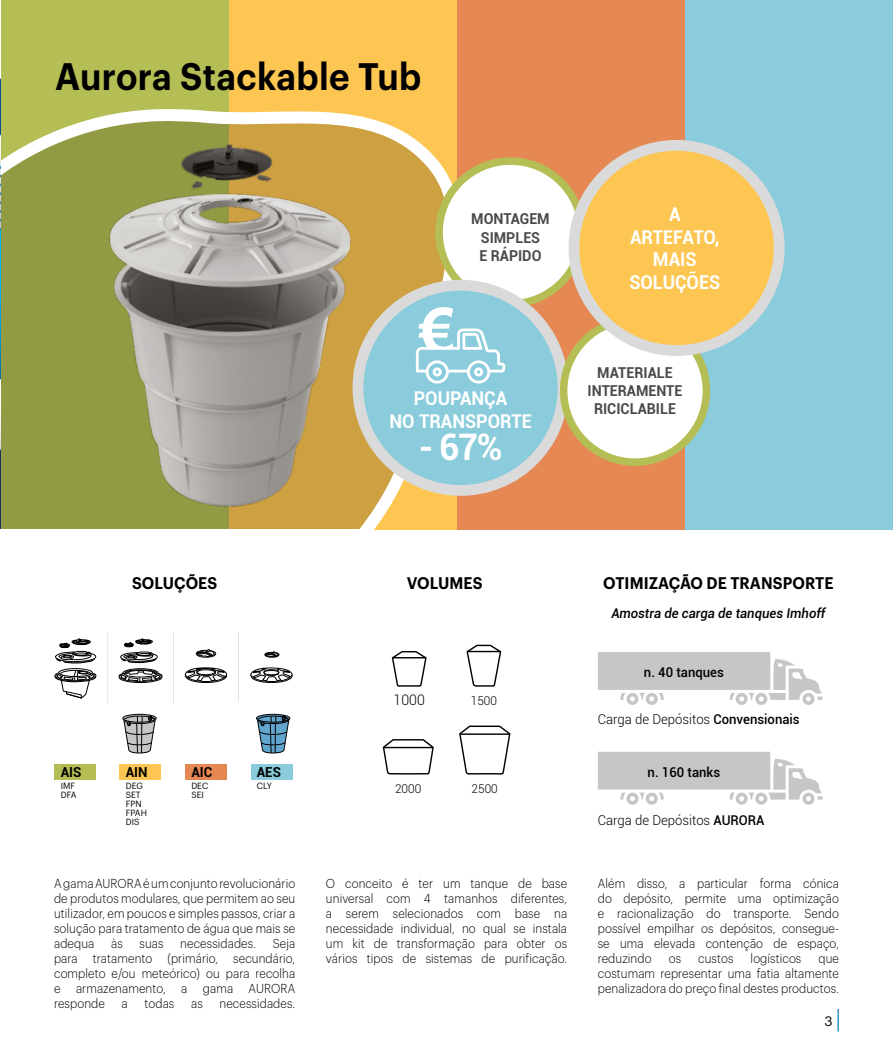
<style>
.page{position:relative;width:893px;height:1063px;background:#fff}
.page>*{position:absolute;margin:0;border:0;box-sizing:border-box;transform-origin:0 0}
.t1{font:600 37.5px "Graphik";letter-spacing:.01em;color:#000;scale:.93 1}
.t2{font:700 36.6px "Roboto";color:#fff;scale:.95 1}
.t3{font:700 19.05px/22.8px "Roboto";color:#fff;text-align:center;scale:.95 1}
.t4{font:600 16.5px "Graphik";letter-spacing:.005em;color:#000;scale:.93 1}
.t5{font:700 15px/18px "Roboto";color:#4a4a49;text-align:center;scale:.95 1}
.t6{font:300 14.55px "Roboto";color:#000}
.t7{font:700 13.8px "Roboto";color:#000}
.t8{font:300 13.5px "Roboto";color:#000}
.t9{font:italic 500 13.5px "Roboto";color:#000}
.t10{font:500 13.5px "Roboto";color:#000}
.t11{font:13.5px "Graphik";color:#000}
.t12{font:300 12.75px/15px "Graphik";letter-spacing:.01em;color:#000;text-align:justify;scale:.91 1}
.t13{font:300 12.15px "Roboto";color:#000}
.t14{font:8.85px/8.9px "Graphik";color:#000}
.s1{font-weight:500}
</style>
<div class="page">
<hr style="left:837px;top:1009px;width:2px;height:23px;background:#3891bc">
<div style="left:229px;top:0;width:228px;height:529px;background:#fdc652"></div>
<div style="left:457px;top:0;width:229px;height:529px;background:#e68853"></div>
<div style="left:686px;top:0;width:207px;height:529px;background:#8accdb"></div>
<div style="left:1px;top:0;width:228px;height:529px;background:#b5be54"></div>
<svg style="left:1px;top:109px;width:490px;height:546px"></svg>
<div style="left:439px;top:161px;width:143px;height:143px;background:#fff;border-radius:50%"></div>
<div style="left:435px;top:157px;width:151px;height:151px;border:8px solid #b5be54;border-radius:50%"></div>
<div style="left:358px;top:285px;width:205px;height:205px;background:#8accdb;border-radius:50%"></div>
<div style="left:352px;top:280px;width:217px;height:216px;border:11px solid #dadada;border-radius:50%"></div>
<svg style="left:416px;top:307px;width:89px;height:77px"></svg>
<div style="left:564px;top:319px;width:142px;height:143px;background:#fff;border-radius:50%"></div>
<div style="left:560px;top:316px;width:150px;height:150px;border:8px solid #b5be54;border-radius:50%"></div>
<div style="left:574px;top:145px;width:205px;height:206px;background:#fdc652;border-radius:50%"></div>
<div style="left:569px;top:140px;width:216px;height:216px;border:11px solid #dadada;border-radius:50%"></div>
<img style="left:96px;top:133px;width:266px;height:378px">
<img style="left:0;top:78px;width:1px;height:451px">
<div style="left:0;top:529px;width:361px;height:117px;background:#fff"></div>
<div style="left:55px;top:764px;width:41px;height:15px;background:#b5be54"></div>
<div style="left:185px;top:764px;width:42px;height:15px;background:#e68853"></div>
<div style="left:120px;top:764px;width:41px;height:15px;background:#fdc652"></div>
<svg style="left:123px;top:714px;width:33px;height:40px"></svg>
<div style="left:122px;top:714px;width:35px;height:9px;border:1px solid #000;border-radius:50%"></div>
<div style="left:251px;top:764px;width:41px;height:15px;background:#8accdb"></div>
<svg style="left:256px;top:714px;width:34px;height:40px"></svg>
<div style="left:256px;top:714px;width:34px;height:9px;border:1px solid #000;border-radius:50%"></div>
<svg style="left:119px;top:638px;width:44px;height:45px"></svg>
<svg style="left:54px;top:638px;width:43px;height:61px"></svg>
<svg style="left:185px;top:667px;width:43px;height:16px"></svg>
<svg style="left:196px;top:649px;width:20px;height:9px"></svg>
<hr style="left:173px;top:632px;width:1px;height:71px;background:#e3e3e3">
<hr style="left:238px;top:632px;width:1px;height:71px;background:#e3e3e3">
<hr style="left:107px;top:632px;width:1px;height:71px;background:#e3e3e3">
<svg style="left:250px;top:667px;width:43px;height:16px"></svg>
<svg style="left:264px;top:651px;width:16px;height:7px"></svg>
<svg style="left:391px;top:650px;width:36px;height:37px"></svg>
<hr style="left:392px;top:657px;width:33px;height:1px;background:#000">
<svg style="left:466px;top:643px;width:36px;height:44px"></svg>
<hr style="left:468px;top:651px;width:32px;height:1px;background:#000">
<svg style="left:459px;top:725px;width:52px;height:50px"></svg>
<hr style="left:461px;top:733px;width:49px;height:2px;background:#000">
<svg style="left:382px;top:739px;width:52px;height:36px"></svg>
<hr style="left:384px;top:747px;width:49px;height:1px;background:#000">
<svg style="left:598px;top:652px;width:224px;height:53px"></svg>
<svg style="left:598px;top:752px;width:224px;height:53px"></svg>
<h1 class="t1" style="left:55px;top:48px;width:395px">Aurora Stackable Tub</h1>
<p class="t5" style="left:471px;top:210px;width:84px">MONTAGEM<br>SIMPLES<br>E RÁPIDO</p>
<h3 class="t3" style="left:389px;top:386px;width:151px">POUPANÇA<br>NO TRANSPORTE</h3>
<h2 class="t2" style="left:419px;top:421px;width:90px">- 67%</h2>
<h3 class="t3" style="left:629px;top:202px;width:97px">A<br>ARTEFATO,<br>MAIS<br>SOLUÇÕES</h3>
<p class="t5" style="left:588px;top:363px;width:101px">MATERIALE<br>INTERAMENTE<br>RICICLABILE</p>
<p class="t4" style="left:132px;top:570px;width:93px">SOLUÇÕES</p>
<p class="t4" style="left:407px;top:570px;width:83px">VOLUMES</p>
<p class="t7" style="left:61px;top:762px;width:22px">AIS</p>
<p class="t14" style="left:61px;top:781px;width:17px">IMF<br>DFA</p>
<p class="t7" style="left:126px;top:762px;width:23px">AIN</p>
<p class="t14" style="left:126px;top:781px;width:23px">DEG<br>SET<br>FPN<br>FPAH<br>DIS</p>
<p class="t7" style="left:191px;top:762px;width:22px">AIC</p>
<p class="t14" style="left:191px;top:781px;width:18px">DEC<br>SEI</p>
<p class="t7" style="left:257px;top:762px;width:26px">AES</p>
<p class="t14" style="left:257px;top:781px;width:17px">CLY</p>
<p class="t12" style="left:54px;top:875px;width:267px">A gama AURORA é um conjunto revolucionário de produtos modulares, que permitem ao seu utilizador, em poucos e simples passos, criar a solução para tratamento de água que mais se adequa</p>
<p class="t12" style="left:111px;top:935px;width:14px">às</p>
<p class="t12" style="left:140px;top:935px;width:28px">suas</p>
<p class="t12" style="left:180px;top:935px;width:85px">necessidades.</p>
<p class="t12" style="left:54px;top:935px;width:267px;text-indent:219px">Seja para tratamento (primário, secundário, completo e/ou meteórico) ou para recolha e armazenamento, a gama AURORA responde</p>
<p class="t12" style="left:122px;top:995px;width:8px">a</p>
<p class="t12" style="left:145px;top:995px;width:34px">todas</p>
<p class="t12" style="left:191px;top:995px;width:14px">as</p>
<p class="t12" style="left:220px;top:995px;width:85px">necessidades.</p>
<p class="t6" style="left:394px;top:690px;width:33px">1000</p>
<p class="t13" style="left:471px;top:692px;width:28px">1500</p>
<p class="t13" style="left:395px;top:780px;width:28px">2000</p>
<p class="t13" style="left:472px;top:780px;width:28px">2500</p>
<p class="t12" style="left:326px;top:875px;width:267px">O conceito é ter um tanque de base universal com 4 tamanhos diferentes, a serem selecionados com base na necessidade individual, no qual se instala um kit de transformação para obter os vários tipos de sistemas de purificação.</p>
<p class="t4" style="left:603px;top:570px;width:249px">OTIMIZAÇÃO DE TRANSPORTE</p>
<p class="t9" style="left:611px;top:604px;width:215px">Amostra de carga de tanques Imhoff</p>
<p class="t10" style="left:644px;top:662px;width:81px">n. 40 tanques</p>
<p class="t8" style="left:598px;top:710px;width:203px">Carga de Depósitos <span class="s1">Convensionais</span></p>
<p class="t10" style="left:648px;top:763px;width:74px">n. 160 tanks</p>
<p class="t8" style="left:598px;top:811px;width:168px">Carga de Depósitos <span class="s1">AURORA</span></p>
<p class="t12" style="left:598px;top:875px;width:267px">Além disso, a particular forma cónica do depósito, permite uma optimização e racionalização do transporte. Sendo possível empilhar os depósitos, consegue&shy;se uma elevada contenção de espaço, reduzindo</p>
<p class="t12" style="left:669px;top:950px;width:15px">os</p>
<p class="t12" style="left:698px;top:950px;width:40px">custos</p>
<p class="t12" style="left:751px;top:950px;width:57px">logísticos</p>
<p class="t12" style="left:598px;top:950px;width:267px;text-indent:221px">que costumam representar uma fatia altamente penalizadora do preço final destes productos.</p>
<p class="t11" style="left:824px;top:1011px;width:10px">3</p>
</div>
